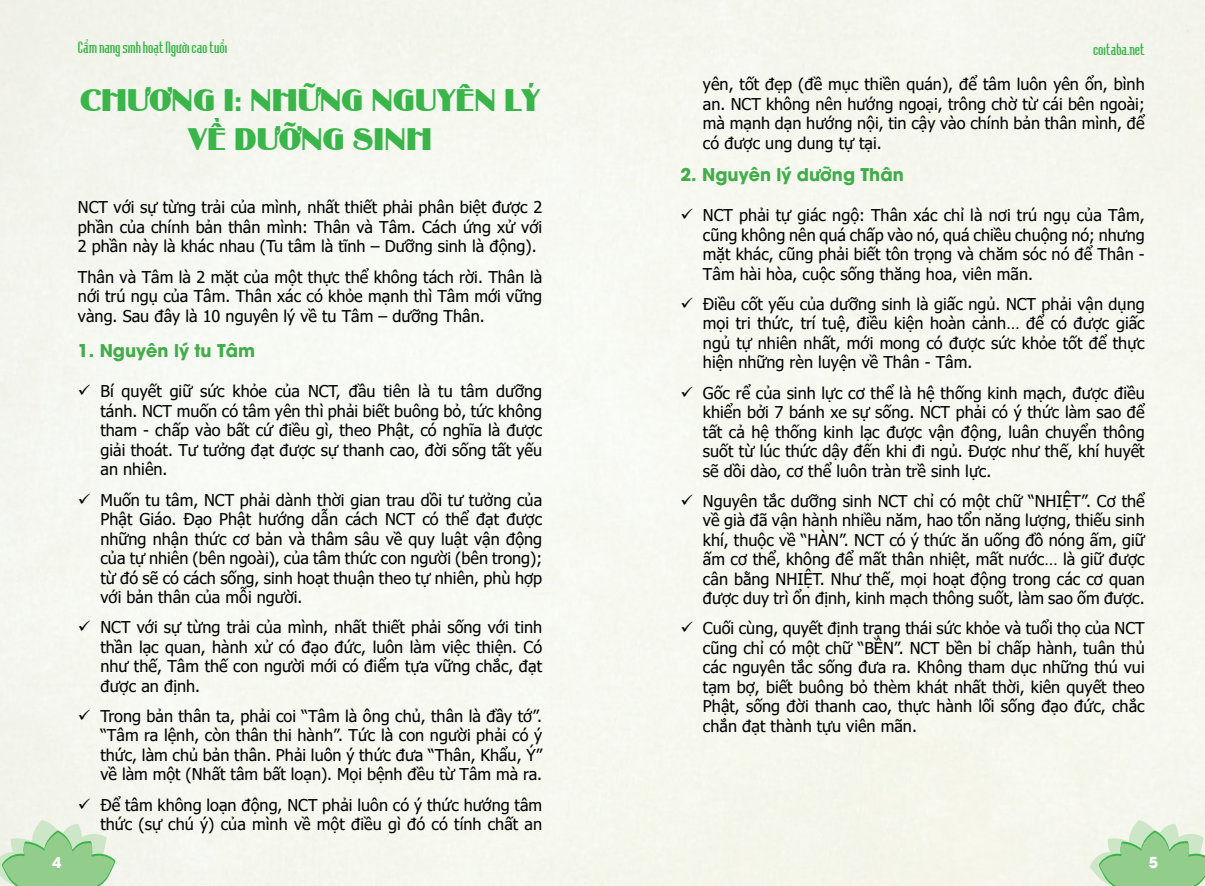
<style>
.page{position:relative;width:1205px;height:886px;background:#fff}
.page>*{position:absolute;margin:0;border:0;box-sizing:border-box;transform-origin:0 0}
.t1{font:32.5px/39px "UVN Binh Duong";color:#39b54a;text-align:center}
.t2{font:700 17.5px "UTM Avo";color:#41ad49}
.t3{font:16.25px/19.5px "Tahoma";color:#000;text-align:justify}
.t4{font:15px "UVN Hai Ba Trung";color:#39b54a}
.t5{font:700 15px "UTM Avo";color:#fff}
</style>
<div class="page">
<svg style="left:0;top:820px;width:115px;height:66px;background:#b2daad"></svg>
<svg style="left:1090px;top:820px;width:115px;height:66px;background:#b4dbae"></svg>
<svg style="left:79px;top:385px;width:11px;height:10px"></svg>
<svg style="left:79px;top:493px;width:11px;height:11px"></svg>
<svg style="left:79px;top:621px;width:11px;height:10px"></svg>
<svg style="left:79px;top:709px;width:11px;height:11px"></svg>
<svg style="left:79px;top:798px;width:11px;height:10px"></svg>
<svg style="left:681px;top:209px;width:11px;height:10px"></svg>
<svg style="left:681px;top:297px;width:11px;height:11px"></svg>
<svg style="left:681px;top:386px;width:11px;height:11px"></svg>
<svg style="left:681px;top:494px;width:11px;height:11px"></svg>
<svg style="left:681px;top:622px;width:11px;height:10px"></svg>
<p class="t4" style="left:78px;top:36px;width:151px">Cẩm nang sinh hoạt Người cao tuổi</p>
<p class="t4" style="left:1093px;top:38px;width:53px">coitaba.net</p>
<h1 class="t1" style="left:80px;top:79px;width:462px">CHƯƠNG I: NHỮNG NGUYÊN LÝ<br>VỀ DƯỠNG SINH</h1>
<p class="t3" style="left:78px;top:199px;width:466px">NCT với sự từng trải của mình, nhất thiết phải phân biệt được 2 phần của chính bản thân mình: Thân và Tâm. Cách ứng xử với 2 phần này là khác nhau (Tu tâm là tĩnh – Dưỡng sinh là động).</p>
<p class="t3" style="left:78px;top:268px;width:466px">Thân và Tâm là 2 mặt của một thực thể không tách rời. Thân là nới trú ngụ của Tâm. Thân xác có khỏe mạnh thì Tâm mới vững vàng. Sau đây là 10 nguyên lý về tu Tâm – dưỡng Thân.</p>
<p class="t2" style="left:78px;top:336px;width:179px">1. Nguyên lý tu Tâm</p>
<p class="t3" style="left:100px;top:383px;width:443px">Bí quyết giữ sức khỏe của NCT, đầu tiên là tu tâm dưỡng tánh. NCT muốn có tâm yên thì phải biết buông bỏ, tức không tham - chấp vào bất cứ điều gì, theo Phật, có nghĩa là được giải thoát. Tư tưởng đạt được sự thanh cao, đời sống tất yếu an nhiên.</p>
<p class="t3" style="left:100px;top:491px;width:443px">Muốn tu tâm, NCT phải dành thời gian trau dồi tư tưởng của Phật Giáo. Đạo Phật hướng dẫn cách NCT có thể đạt được những nhận thức cơ bản và thâm sâu về quy luật vận động của tự nhiên (bên ngoài), của tâm thức con người (bên trong); từ đó sẽ có cách sống, sinh hoạt thuận theo tự nhiên, phù hợp với bản thân của mỗi người.</p>
<p class="t3" style="left:100px;top:618px;width:443px">NCT với sự từng trải của mình, nhất thiết phải sống với tinh thần lạc quan, hành xử có đạo đức, luôn làm việc thiện. Có như thế, Tâm thế con người mới có điểm tựa vững chắc, đạt được an định.</p>
<p class="t3" style="left:100px;top:707px;width:443px">Trong bản thân ta, phải coi “Tâm là ông chủ, thân là đầy tớ”. “Tâm ra lệnh, còn thân thi hành”. Tức là con người phải có ý thức, làm chủ bản thân. Phải luôn ý thức đưa “Thân, Khẩu, Ý” về làm một (Nhất tâm bất loạn). Mọi bệnh đều từ Tâm mà ra.</p>
<p class="t3" style="left:100px;top:796px;width:443px">Để tâm không loạn động, NCT phải luôn có ý thức hướng tâm thức (sự chú ý) của mình về một điều gì đó có tính chất an</p>
<p class="t3" style="left:703px;top:76px;width:443px">yên, tốt đẹp (đề mục thiền quán), để tâm luôn yên ổn, bình an. NCT không nên hướng ngoại, trông chờ từ cái bên ngoài; mà mạnh dạn hướng nội, tin cậy vào chính bản thân mình, để có được ung dung tự tại.</p>
<p class="t2" style="left:680px;top:159px;width:225px">2. Nguyên lý dưỡng Thân</p>
<p class="t3" style="left:703px;top:207px;width:443px">NCT phải tự giác ngộ: Thân xác chỉ là nơi trú ngụ của Tâm, cũng không nên quá chấp vào nó, quá chiều chuộng nó; nhưng mặt khác, cũng phải biết tôn trọng và chăm sóc nó để Thân - Tâm hài hòa, cuộc sống thăng hoa, viên mãn.</p>
<p class="t3" style="left:703px;top:295px;width:443px">Điều cốt yếu của dưỡng sinh là giấc ngủ. NCT phải vận dụng mọi tri thức, trí tuệ, điều kiện hoàn cảnh… để có được giấc ngủ tự nhiên nhất, mới mong có được sức khỏe tốt để thực hiện những rèn luyện về Thân - Tâm.</p>
<p class="t3" style="left:703px;top:384px;width:443px">Gốc rể của sinh lực cơ thể là hệ thống kinh mạch, được điều khiển bởi 7 bánh xe sự sống. NCT phải có ý thức làm sao để tất cả hệ thống kinh lạc được vận động, luân chuyển thông suốt từ lúc thức dậy đến khi đi ngủ. Được như thế, khí huyết sẽ dồi dào, cơ thể luôn tràn trề sinh lực.</p>
<p class="t3" style="left:703px;top:492px;width:443px">Nguyên tắc dưỡng sinh NCT chỉ có một chữ “NHIỆT”. Cơ thể về già đã vận hành nhiều năm, hao tổn năng lượng, thiếu sinh khí, thuộc về “HÀN”. NCT có ý thức ăn uống đồ nóng ấm, giữ ấm cơ thể, không để mất thân nhiệt, mất nước… là giữ được cân bằng NHIỆT. Như thế, mọi hoạt động trong các cơ quan được duy trì ổn định, kinh mạch thông suốt, làm sao ốm được.</p>
<p class="t3" style="left:703px;top:620px;width:443px">Cuối cùng, quyết định trạng thái sức khỏe và tuổi thọ của NCT cũng chỉ có một chữ “BỀN”. NCT bền bỉ chấp hành, tuân thủ các nguyên tắc sống đưa ra. Không tham dục những thú vui tạm bợ, biết buông bỏ thèm khát nhất thời, kiên quyết theo Phật, sống đời thanh cao, thực hành lối sống đạo đức, chắc chắn đạt thành tựu viên mãn.</p>
<p class="t5" style="left:52px;top:849px;width:11px">4</p>
<p class="t5" style="left:1148px;top:849px;width:11px">5</p>
</div>
